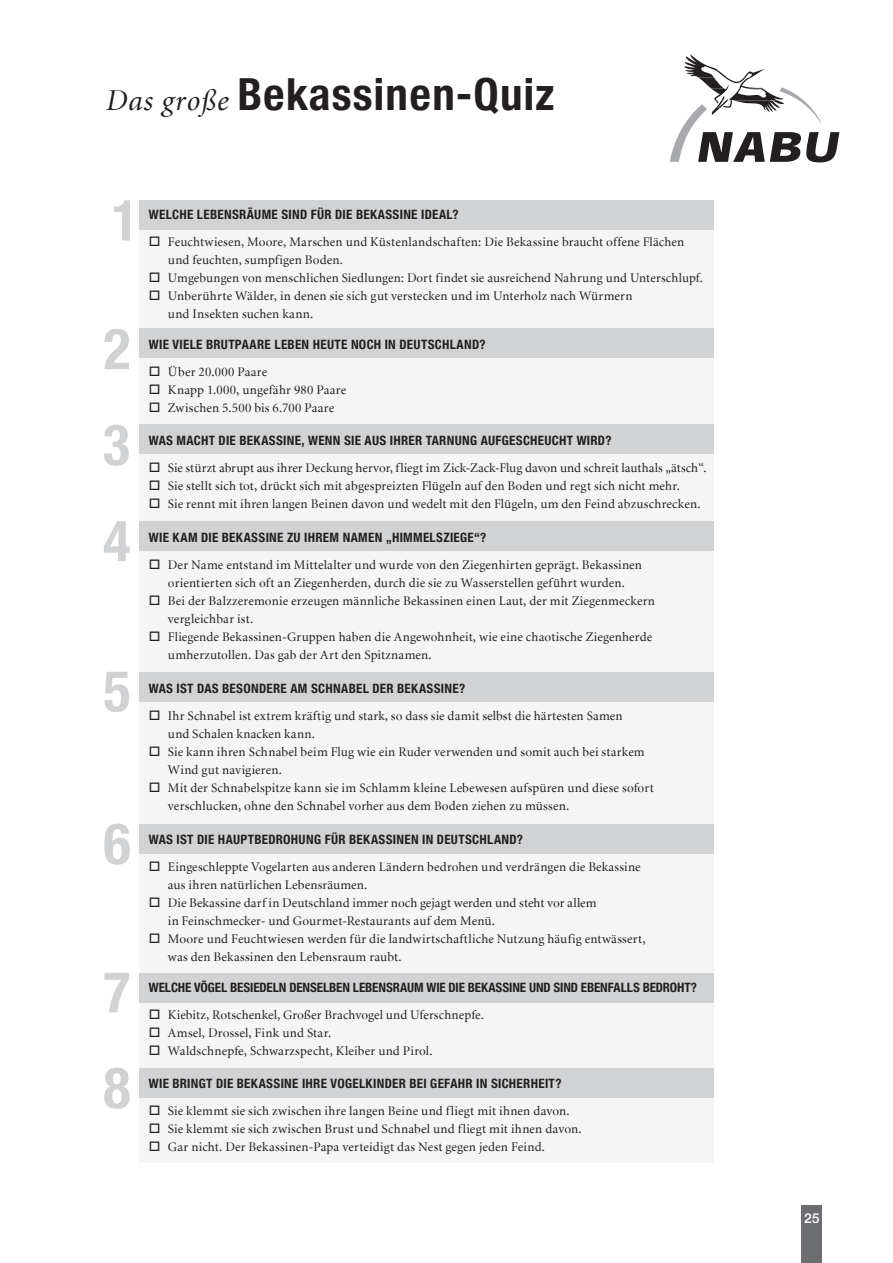
<style>
.page{position:relative;width:893px;height:1263px;background:#fff}
.page>*{position:absolute;margin:0;border:0;box-sizing:border-box;transform-origin:0 0}
.t1{font:700 57px/95.7px "Neue Helvetica Condensed BQ";color:#d1d2d4}
.t2{font:700 45px "Neue Helvetica Condensed BQ";letter-spacing:.03em;color:#231f20}
.t3{font:500 13.8px "Neue Helvetica BQ";color:#fff}
.t4{font:13.2px/18px "Minion";letter-spacing:.01em;color:#231f20}
.t5{font:700 13.2px "Neue Helvetica Condensed BQ";letter-spacing:.025em;color:#231f20}
.t6{font:700 13.2px "Neue Helvetica Condensed BQ";letter-spacing:-.005em;color:#231f20}
.s1{font-family:"Minion";font-weight:400;font-style:italic;font-size:30px}
</style>
<div class="page">
<div style="left:801px;top:1205px;width:21px;height:58px;background:#6c6d70"></div>
<div style="left:139px;top:230px;width:574px;height:933px;background:#f5f5f6"></div>
<svg style="left:670px;top:55px;width:169px;height:107px"></svg>
<div style="left:139px;top:200px;width:574px;height:30px;background:#d1d2d4"></div>
<div style="left:139px;top:328px;width:574px;height:30px;background:#d1d2d4"></div>
<div style="left:139px;top:521px;width:574px;height:30px;background:#d1d2d4"></div>
<div style="left:139px;top:672px;width:574px;height:30px;background:#d1d2d4"></div>
<div style="left:139px;top:824px;width:574px;height:30px;background:#d1d2d4"></div>
<div style="left:139px;top:973px;width:574px;height:29px;background:#d1d2d4"></div>
<div style="left:139px;top:1068px;width:574px;height:29px;background:#d1d2d4"></div>
<div style="left:139px;top:424px;width:574px;height:30px;background:#d1d2d4"></div>
<h2 class="t2" style="left:106px;top:79px;width:450px"><span class="s1">Das große</span> Bekassinen-Quiz</h2>
<h1 class="t1" style="left:109px;top:178px;width:31px">1</h1>
<h1 class="t1" style="left:102px;top:306px;width:31px">2</h1>
<p class="t5" style="left:149px;top:210px;width:311px">WELCHE LEBENSRÄUME SIND FÜR DIE BEKASSINE IDEAL?</p>
<p class="t4" style="left:168px;top:234px;width:537px">Feuchtwiesen, Moore, Marschen und Küstenlandschaften: Die Bekassine braucht offene Flächen und feuchten, sumpfigen Boden.<br>Umgebungen von menschlichen Siedlungen: Dort findet sie ausreichend Nahrung und Unterschlupf.<br>Unberührte Wälder, in denen sie sich gut verstecken und im Unterholz nach Würmern<br>und Insekten suchen kann.</p>
<p class="t5" style="left:149px;top:339px;width:338px">WIE VIELE BRUTPAARE LEBEN HEUTE NOCH IN DEUTSCHLAND?</p>
<p class="t4" style="left:168px;top:363px;width:180px">Über 20.000 Paare<br>Knapp 1.000, ungefähr 980 Paare<br>Zwischen 5.500 bis 6.700 Paare</p>
<h1 class="t1" style="left:102px;top:402px;width:31px">3</h1>
<p class="t5" style="left:149px;top:435px;width:464px">WAS MACHT DIE BEKASSINE, WENN SIE AUS IHRER TARNUNG AUFGESCHEUCHT WIRD?</p>
<p class="t4" style="left:168px;top:459px;width:540px">Sie stürzt abrupt aus ihrer Deckung hervor, fliegt im Zick-Zack-Flug davon und schreit lauthals „ätsch“.<br>Sie stellt sich tot, drückt sich mit abgespreizten Flügeln auf den Boden und regt sich nicht mehr.<br>Sie rennt mit ihren langen Beinen davon und wedelt mit den Flügeln, um den Feind abzuschrecken.</p>
<h1 class="t1" style="left:102px;top:498px;width:31px">4</h1>
<h1 class="t1" style="left:102px;top:648px;width:31px">5</h1>
<h1 class="t1" style="left:102px;top:801px;width:31px">6</h1>
<h1 class="t1" style="left:102px;top:949px;width:31px">7<br>8</h1>
<p class="t5" style="left:149px;top:533px;width:339px">WIE KAM DIE BEKASSINE ZU IHREM NAMEN „HIMMELSZIEGE“?</p>
<p class="t4" style="left:168px;top:557px;width:489px">Der Name entstand im Mittelalter und wurde von den Ziegenhirten geprägt. Bekassinen orientierten sich oft an Ziegenherden, durch die sie zu Wasserstellen geführt wurden.<br>Bei der Balzzeremonie erzeugen männliche Bekassinen einen Laut, der mit Ziegenmeckern vergleichbar ist.<br>Fliegende Bekassinen-Gruppen haben die Angewohnheit, wie eine chaotische Ziegenherde umherzutollen. Das gab der Art den Spitznamen.</p>
<p class="t5" style="left:149px;top:683px;width:318px">WAS IST DAS BESONDERE AM SCHNABEL DER BEKASSINE?</p>
<p class="t4" style="left:168px;top:707px;width:487px">Ihr Schnabel ist extrem kräftig und stark, so dass sie damit selbst die härtesten Samen<br>und Schalen knacken kann.<br>Sie kann ihren Schnabel beim Flug wie ein Ruder verwenden und somit auch bei starkem Wind gut navigieren.<br>Mit der Schnabelspitze kann sie im Schlamm kleine Lebewesen aufspüren und diese sofort verschlucken, ohne den Schnabel vorher aus dem Boden ziehen zu müssen.</p>
<p class="t5" style="left:149px;top:834px;width:376px">WAS IST DIE HAUPTBEDROHUNG FÜR BEKASSINEN IN DEUTSCHLAND?</p>
<p class="t4" style="left:168px;top:858px;width:479px">Eingeschleppte Vogelarten aus anderen Ländern bedrohen und verdrängen die Bekassine aus ihren natürlichen Lebensräumen.<br>Die Bekassine darf in Deutschland immer noch gejagt werden und steht vor allem<br>in Feinschmecker- und Gourmet-Restaurants auf dem Menü.<br>Moore und Feuchtwiesen werden für die landwirtschaftliche Nutzung häufig entwässert, was den Bekassinen den Lebensraum raubt.</p>
<p class="t6" style="left:149px;top:982px;width:550px">WELCHE VÖGEL BESIEDELN DENSELBEN LEBENSRAUM WIE DIE BEKASSINE UND SIND EBENFALLS BEDROHT?</p>
<p class="t4" style="left:168px;top:1006px;width:317px">Kiebitz, Rotschenkel, Großer Brachvogel und Uferschnepfe.<br>Amsel, Drossel, Fink und Star.<br>Waldschnepfe, Schwarzspecht, Kleiber und Pirol.</p>
<p class="t5" style="left:149px;top:1079px;width:414px">WIE BRINGT DIE BEKASSINE IHRE VOGELKINDER BEI GEFAHR IN SICHERHEIT?</p>
<p class="t4" style="left:168px;top:1103px;width:415px">Sie klemmt sie sich zwischen ihre langen Beine und fliegt mit ihnen davon.<br>Sie klemmt sie sich zwischen Brust und Schnabel und fliegt mit ihnen davon.<br>Gar nicht. Der Bekassinen-Papa verteidigt das Nest gegen jeden Feind.</p>
<p class="t3" style="left:804px;top:1213px;width:17px">25</p>
</div>
